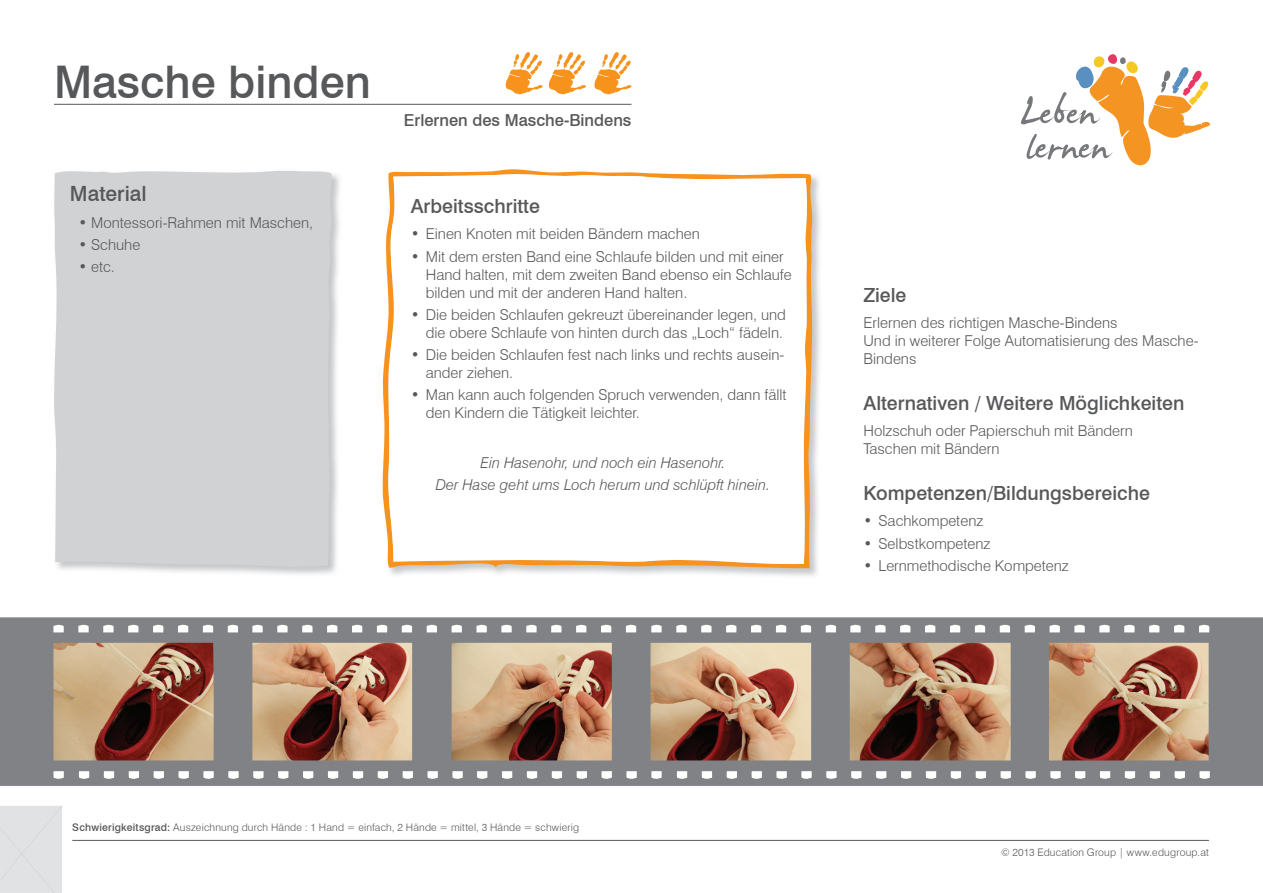
<style>
.page{position:relative;width:1263px;height:893px;background:#fff}
.page>*{position:absolute;margin:0;border:0;box-sizing:border-box;transform-origin:0 0}
.t1{font:500 45px "Swiss 721 BT";color:#57585a}
.t2{font:500 21px "Swiss 721 BT";color:#57585a}
.t3{font:500 19.5px "Swiss 721 BT";color:#57585a}
.t4{font:500 16.5px "Swiss 721 BT";color:#57585a}
.t5{font:300 15px/18px "Swiss 721 BT";color:#57585a}
.t6{font:italic 300 15px/22.5px "Swiss 721 BT";color:#57585a;text-align:center}
.t7{font:300 10.35px "Swiss 721 BT";letter-spacing:.02em;color:#57585a}
.s1{font-weight:500}
</style>
<div class="page">
<img style="left:62px;top:174px;width:278px;height:401px">
<div style="left:54px;top:171px;width:279px;height:398px;background:#d1d2d4"></div>
<svg style="left:594px;top:52px;width:37px;height:43px"></svg>
<svg style="left:505px;top:52px;width:81px;height:43px"></svg>
<img style="left:389px;top:176px;width:431px;height:400px">
<svg style="left:382px;top:169px;width:431px;height:399px"></svg>
<svg style="left:387px;top:173px;width:421px;height:393px"></svg>
<hr style="left:54px;top:104px;width:577px;height:1px;background:#57585a">
<svg style="left:1021px;top:54px;width:189px;height:112px"></svg>
<hr style="left:72px;top:840px;width:1137px;height:1px;background:#57585a">
<svg style="left:0;top:617px;width:1263px;height:169px;background:#998274"></svg>
<svg style="left:302px;top:623px;width:11px;height:9px"></svg>
<svg style="left:327px;top:623px;width:11px;height:9px"></svg>
<svg style="left:277px;top:623px;width:11px;height:9px"></svg>
<svg style="left:252px;top:623px;width:11px;height:9px"></svg>
<svg style="left:402px;top:623px;width:10px;height:9px"></svg>
<svg style="left:427px;top:623px;width:10px;height:9px"></svg>
<svg style="left:377px;top:623px;width:10px;height:9px"></svg>
<svg style="left:352px;top:623px;width:10px;height:9px"></svg>
<svg style="left:501px;top:623px;width:11px;height:9px"></svg>
<svg style="left:526px;top:623px;width:11px;height:9px"></svg>
<svg style="left:476px;top:623px;width:11px;height:9px"></svg>
<svg style="left:452px;top:623px;width:10px;height:9px"></svg>
<svg style="left:601px;top:623px;width:10px;height:9px"></svg>
<svg style="left:626px;top:623px;width:10px;height:9px"></svg>
<svg style="left:576px;top:623px;width:11px;height:9px"></svg>
<svg style="left:551px;top:623px;width:11px;height:9px"></svg>
<svg style="left:103px;top:623px;width:11px;height:9px"></svg>
<svg style="left:128px;top:623px;width:11px;height:9px"></svg>
<svg style="left:78px;top:623px;width:11px;height:9px"></svg>
<svg style="left:53px;top:623px;width:11px;height:9px"></svg>
<svg style="left:203px;top:623px;width:10px;height:9px"></svg>
<svg style="left:228px;top:623px;width:10px;height:9px"></svg>
<svg style="left:178px;top:623px;width:10px;height:9px"></svg>
<svg style="left:153px;top:623px;width:11px;height:9px"></svg>
<svg style="left:651px;top:623px;width:11px;height:9px"></svg>
<svg style="left:402px;top:771px;width:11px;height:9px"></svg>
<svg style="left:378px;top:771px;width:10px;height:9px"></svg>
<svg style="left:427px;top:771px;width:11px;height:9px"></svg>
<svg style="left:452px;top:771px;width:11px;height:9px"></svg>
<svg style="left:303px;top:771px;width:10px;height:9px"></svg>
<svg style="left:278px;top:771px;width:10px;height:9px"></svg>
<svg style="left:328px;top:771px;width:10px;height:9px"></svg>
<svg style="left:353px;top:771px;width:10px;height:9px"></svg>
<svg style="left:203px;top:771px;width:11px;height:9px"></svg>
<svg style="left:178px;top:771px;width:11px;height:9px"></svg>
<svg style="left:228px;top:771px;width:11px;height:9px"></svg>
<svg style="left:253px;top:771px;width:11px;height:9px"></svg>
<svg style="left:104px;top:771px;width:10px;height:9px"></svg>
<svg style="left:79px;top:771px;width:10px;height:9px"></svg>
<svg style="left:129px;top:771px;width:10px;height:9px"></svg>
<svg style="left:153px;top:771px;width:11px;height:9px"></svg>
<svg style="left:601px;top:771px;width:11px;height:9px"></svg>
<svg style="left:576px;top:771px;width:11px;height:9px"></svg>
<svg style="left:626px;top:771px;width:11px;height:9px"></svg>
<svg style="left:651px;top:771px;width:11px;height:9px"></svg>
<svg style="left:502px;top:771px;width:10px;height:9px"></svg>
<svg style="left:477px;top:771px;width:10px;height:9px"></svg>
<svg style="left:527px;top:771px;width:10px;height:9px"></svg>
<svg style="left:552px;top:771px;width:10px;height:9px"></svg>
<svg style="left:53px;top:771px;width:11px;height:9px"></svg>
<svg style="left:900px;top:623px;width:11px;height:9px"></svg>
<svg style="left:925px;top:623px;width:10px;height:9px"></svg>
<svg style="left:875px;top:623px;width:11px;height:9px"></svg>
<svg style="left:850px;top:623px;width:11px;height:9px"></svg>
<svg style="left:1000px;top:623px;width:10px;height:9px"></svg>
<svg style="left:1025px;top:623px;width:10px;height:9px"></svg>
<svg style="left:975px;top:623px;width:10px;height:9px"></svg>
<svg style="left:950px;top:623px;width:10px;height:9px"></svg>
<svg style="left:1099px;top:623px;width:11px;height:9px"></svg>
<svg style="left:1124px;top:623px;width:11px;height:9px"></svg>
<svg style="left:1074px;top:623px;width:11px;height:9px"></svg>
<svg style="left:1049px;top:623px;width:11px;height:9px"></svg>
<svg style="left:1199px;top:623px;width:10px;height:9px"></svg>
<svg style="left:1174px;top:623px;width:10px;height:9px"></svg>
<svg style="left:1149px;top:623px;width:10px;height:9px"></svg>
<svg style="left:701px;top:623px;width:11px;height:9px"></svg>
<svg style="left:726px;top:623px;width:11px;height:9px"></svg>
<svg style="left:676px;top:623px;width:11px;height:9px"></svg>
<svg style="left:801px;top:623px;width:10px;height:9px"></svg>
<svg style="left:826px;top:623px;width:10px;height:9px"></svg>
<svg style="left:776px;top:623px;width:10px;height:9px"></svg>
<svg style="left:751px;top:623px;width:10px;height:9px"></svg>
<svg style="left:1000px;top:771px;width:11px;height:9px"></svg>
<svg style="left:975px;top:771px;width:11px;height:9px"></svg>
<svg style="left:1025px;top:771px;width:11px;height:9px"></svg>
<svg style="left:1050px;top:771px;width:11px;height:9px"></svg>
<svg style="left:901px;top:771px;width:10px;height:9px"></svg>
<svg style="left:876px;top:771px;width:10px;height:9px"></svg>
<svg style="left:926px;top:771px;width:10px;height:9px"></svg>
<svg style="left:951px;top:771px;width:10px;height:9px"></svg>
<svg style="left:801px;top:771px;width:11px;height:9px"></svg>
<svg style="left:776px;top:771px;width:11px;height:9px"></svg>
<svg style="left:826px;top:771px;width:10px;height:9px"></svg>
<svg style="left:851px;top:771px;width:10px;height:9px"></svg>
<svg style="left:702px;top:771px;width:10px;height:9px"></svg>
<svg style="left:677px;top:771px;width:10px;height:9px"></svg>
<svg style="left:726px;top:771px;width:11px;height:9px"></svg>
<svg style="left:751px;top:771px;width:11px;height:9px"></svg>
<svg style="left:1199px;top:771px;width:11px;height:9px"></svg>
<svg style="left:1174px;top:771px;width:11px;height:9px"></svg>
<svg style="left:1100px;top:771px;width:10px;height:9px"></svg>
<svg style="left:1075px;top:771px;width:10px;height:9px"></svg>
<svg style="left:1125px;top:771px;width:10px;height:9px"></svg>
<svg style="left:1149px;top:771px;width:11px;height:9px"></svg>
<div style="left:0;top:806px;width:62px;height:87px;background:#e1e2e4"></div>
<h1 class="t1" style="left:54px;top:54px;width:318px">Masche binden</h1>
<h2 class="t2" style="left:70px;top:181px;width:78px">Material</h2>
<p class="t5" style="left:78px;top:213px;width:236px">• Montessori-Rahmen mit Maschen,</p>
<p class="t5" style="left:78px;top:236px;width:63px">• Schuhe</p>
<p class="t5" style="left:78px;top:258px;width:38px">• etc.</p>
<p class="t4" style="left:404px;top:110px;width:229px">Erlernen des Masche-Bindens</p>
<h3 class="t3" style="left:411px;top:194px;width:131px">Arbeitsschritte</h3>
<p class="t5" style="left:411px;top:225px;width:291px">• Einen Knoten mit beiden Bändern machen</p>
<p class="t5" style="left:426px;top:247px;width:368px;text-indent:-15px">• Mit dem ersten Band eine Schlaufe bilden und mit einer<br>Hand halten, mit dem zweiten Band ebenso ein Schlaufe bilden und mit der anderen Hand halten.</p>
<p class="t5" style="left:411px;top:305px;width:377px;text-align:right">• Die beiden Schlaufen gekreuzt übereinander legen, und die obere Schlaufe von hinten durch das „Loch“ fädeln.</p>
<p class="t5" style="left:426px;top:346px;width:360px;text-indent:-15px">• Die beiden Schlaufen fest nach links und rechts ausein&shy;ander ziehen.</p>
<p class="t5" style="left:426px;top:386px;width:362px;text-indent:-15px">• Man kann auch folgenden Spruch verwenden, dann fällt den Kindern die Tätigkeit leichter.</p>
<p class="t6" style="left:436px;top:451px;width:336px">Ein Hasenohr, und noch ein Hasenohr.<br>Der Hase geht ums Loch herum und schlüpft hinein.</p>
<h3 class="t3" style="left:863px;top:283px;width:44px">Ziele</h3>
<p class="t5" style="left:863px;top:314px;width:337px">Erlernen des richtigen Masche-Bindens<br>Und in weiterer Folge Automatisierung des Masche-<br>Bindens</p>
<h3 class="t3" style="left:863px;top:391px;width:322px">Alternativen / Weitere Möglichkeiten</h3>
<p class="t5" style="left:863px;top:422px;width:271px">Holzschuh oder Papierschuh mit Bändern<br>Taschen mit Bändern</p>
<h3 class="t3" style="left:863px;top:481px;width:288px">Kompetenzen/Bildungsbereiche</h3>
<p class="t5" style="left:863px;top:512px;width:121px">• Sachkompetenz</p>
<p class="t5" style="left:863px;top:534px;width:129px">• Selbstkompetenz</p>
<p class="t5" style="left:863px;top:556px;width:207px">• Lernmethodische Kompetenz</p>
<p class="t7" style="left:72px;top:821px;width:508px"><span class="s1">Schwierigkeitsgrad:</span> Auszeichnung durch Hände : 1 Hand = einfach, 2 Hände = mittel, 3 Hände = schwierig</p>
<p class="t7" style="left:1001px;top:846px;width:209px">© 2013 Education Group | www.edugroup.at</p>
</div>
